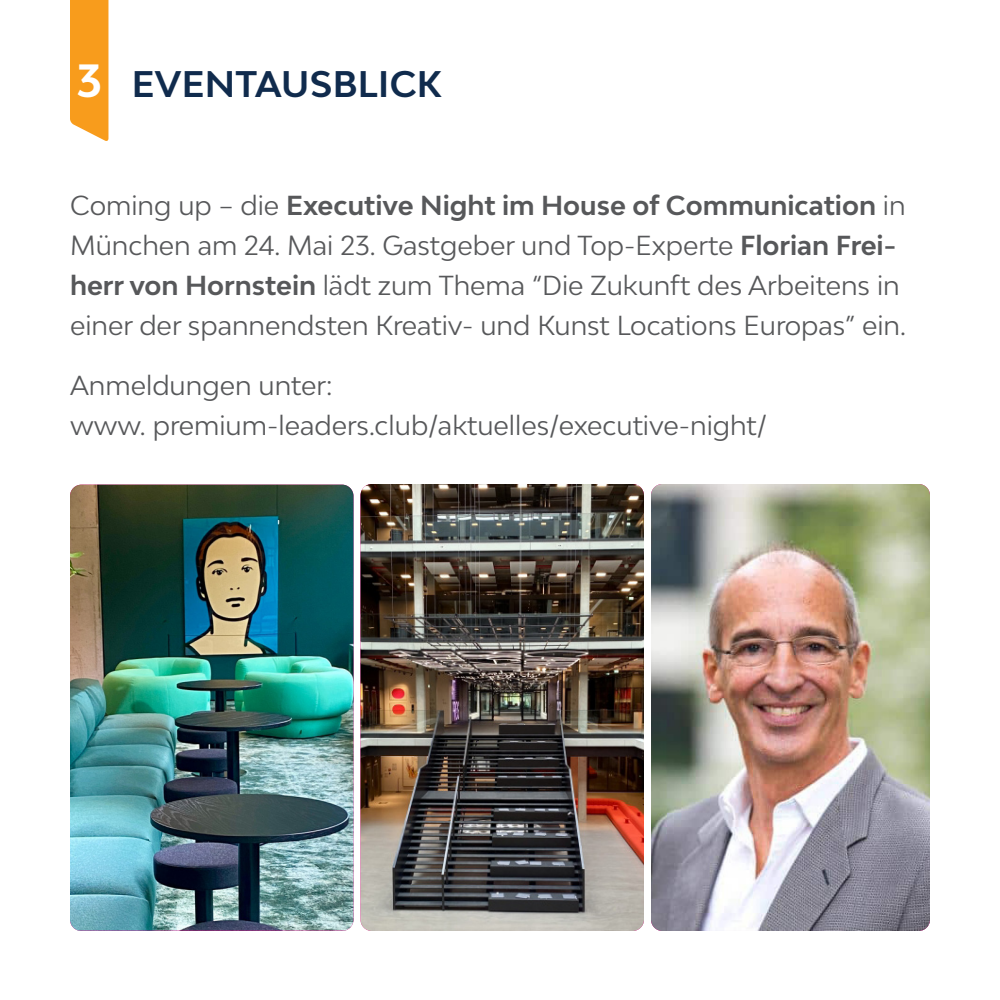
<style>
.page{position:relative;width:1000px;height:1000px;background:#fff}
.page>*{position:absolute;margin:0;border:0;box-sizing:border-box;transform-origin:0 0}
.t1{font:700 44px "Bw Modelica";color:#fff}
.t2{font:700 35px "Bw Modelica";letter-spacing:.01em;color:#102b4d}
.t3{font:26px/40px "Bw Modelica";color:#57585a}
.s1{font-weight:700}
</style>
<div class="page">
<div style="left:70px;top:0;width:38px;height:141px;background:#f89c1c"></div>
<img style="left:70px;top:485px;width:284px;height:446px">
<img style="left:360px;top:484px;width:284px;height:447px">
<img style="left:651px;top:484px;width:279px;height:447px">
<p class="t1" style="left:76px;top:52px;width:27px">3</p>
<p class="t2" style="left:132px;top:62px;width:311px">EVENTAUSBLICK</p>
<p class="t3" style="left:70px;top:185px;width:837px">Coming up – die <span class="s1">Executive Night im House of Communication</span> in München am 24. Mai 23. Gastgeber und Top-Experte <span class="s1">Florian Frei&shy;herr von Hornstein</span> lädt zum Thema “Die Zukunft des Arbeitens in einer der spannendsten Kreativ- und Kunst Locations Europas” ein.</p>
<p class="t3" style="left:70px;top:365px;width:699px">Anmeldungen unter:<br>www. premium-leaders.club/aktuelles/executive-night/</p>
</div>
